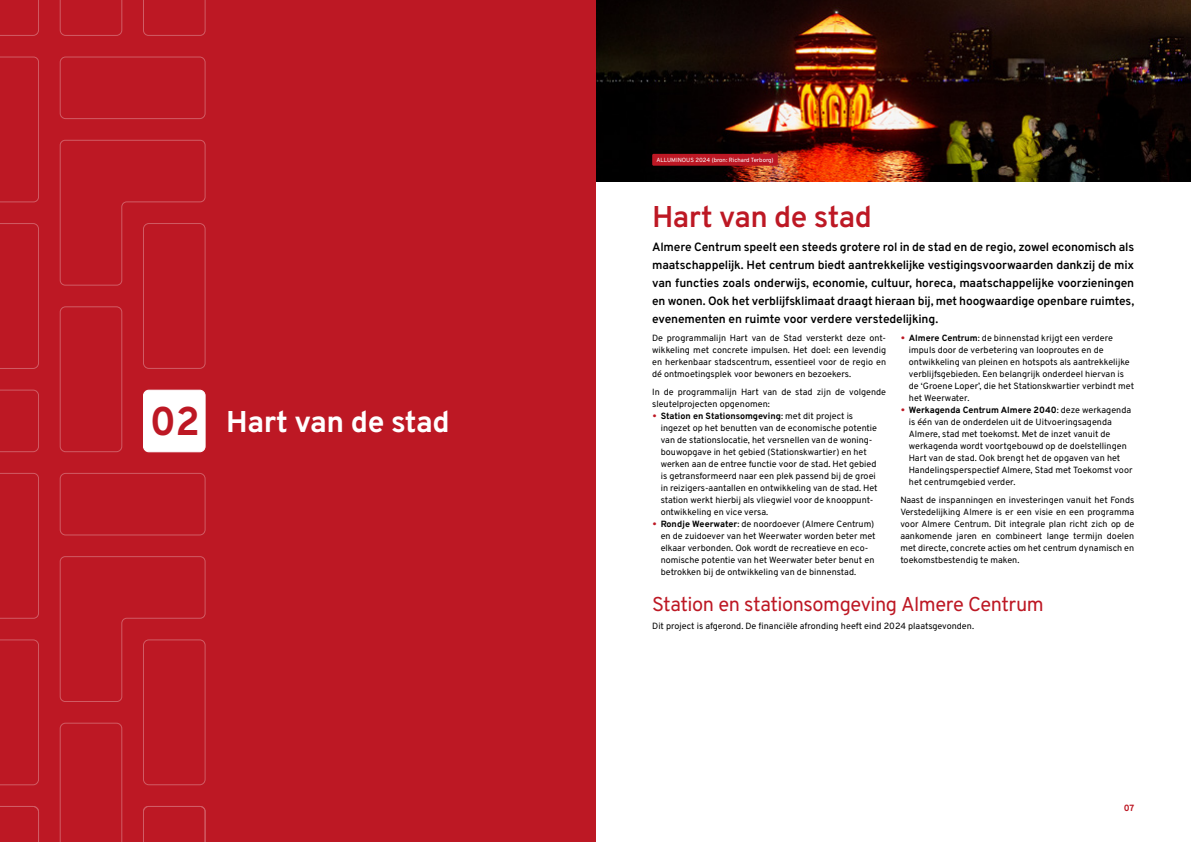
<style>
.page{position:relative;width:1191px;height:842px;background:#fff}
.page>*{position:absolute;margin:0;border:0;box-sizing:border-box;transform-origin:0 0}
.t1{font:700 30px "Overpass";letter-spacing:-.015em;color:#fff}
.t2{font:600 30px "Overpass";letter-spacing:-.02em;color:#bd1824}
.t3{font:20px "Overpass";letter-spacing:-.02em;color:#bd1824}
.Intro__P{font:600 12px/18px "Overpass";letter-spacing:-.01em;color:#000;text-align:justify}
.Paragraph__P{font:9px/12px "Overpass";color:#000}
.Paragraph__No_Breaking{font:9px/12px "Overpass";color:#000}
.t4{font:700 9px "Overpass";color:#bd1824}
.Capital_Red{font:6px "Overpass";letter-spacing:-.005em;color:#fff}
.s1{font-size:40px;color:#bd1824}
.s2{font-size:12px;color:#bd1824}
.s3{font-weight:700}
</style>
<div class="page">
<img style="left:595px;top:0;width:596px;height:181px">
<div style="left:652px;top:154px;width:125px;height:12px;background:#bd1824"></div>
<div style="left:0;top:0;width:595px;height:842px;background:#bd1824"></div>
<svg style="left:0;top:223px;width:39px;height:146px"></svg>
<svg style="left:0;top:57px;width:39px;height:146px"></svg>
<svg style="left:0;top:390px;width:39px;height:62px"></svg>
<div style="left:60px;top:306px;width:62px;height:146px;border:1px solid #fff;border-radius:5px"></div>
<div style="left:143px;top:223px;width:63px;height:146px;border:1px solid #fff;border-radius:5px"></div>
<svg style="left:59px;top:139px;width:147px;height:147px"></svg>
<div style="left:60px;top:57px;width:146px;height:62px;border:1px solid #fff;border-radius:5px"></div>
<svg style="left:0;top:639px;width:39px;height:146px"></svg>
<svg style="left:0;top:473px;width:39px;height:146px"></svg>
<svg style="left:0;top:806px;width:39px;height:36px"></svg>
<svg style="left:59px;top:722px;width:64px;height:120px"></svg>
<div style="left:143px;top:639px;width:63px;height:146px;border:1px solid #fff;border-radius:5px"></div>
<svg style="left:59px;top:556px;width:147px;height:146px"></svg>
<svg style="left:143px;top:806px;width:63px;height:36px"></svg>
<div style="left:60px;top:473px;width:146px;height:62px;border:1px solid #fff;border-radius:5px"></div>
<svg style="left:0;top:0;width:39px;height:36px"></svg>
<svg style="left:60px;top:0;width:62px;height:36px"></svg>
<svg style="left:143px;top:0;width:63px;height:36px"></svg>
<div style="left:143px;top:390px;width:62px;height:62px;background:#fff;border-radius:5px"></div>
<div style="left:143px;top:390px;width:63px;height:62px;border:1px solid #fff;border-radius:5px"></div>
<h1 class="t1" style="left:150px;top:397px;width:301px"><span class="s1">02</span> Hart van de stad</h1>
<p class="Capital_Red" style="left:656px;top:155px;width:119px">ALLUMINOUS 2024 (bron: Richard Terborg)</p>
<h1 class="t2" style="left:652px;top:193px;width:221px">Hart van de stad</h1>
<p class="Intro__P" style="left:652px;top:238px;width:483px">Almere Centrum speelt een steeds grotere rol in de stad en de regio, zowel economisch als maatschappelijk. Het centrum biedt aantrekkelijke vestigingsvoorwaarden dankzij de mix van functies zoals onderwijs, economie, cultuur, horeca, maatschappelijke voorzieningen en wonen. Ook het verblijfsklimaat draagt hieraan bij, met hoogwaardige openbare ruimtes, evenementen en ruimte voor verdere verstedelijking.</p>
<p class="Paragraph__No_Breaking" style="left:652px;top:332px;width:235px">De programmalijn Hart van de Stad versterkt deze ont&shy;wikkeling met concrete impulsen. Het doel: een levendig en herkenbaar stadscentrum, essentieel voor de regio en dé ontmoetingsplek voor bewoners en bezoekers.</p>
<p class="Paragraph__No_Breaking" style="left:652px;top:386px;width:235px">In de programmalijn Hart van de stad zijn de volgende sleutelprojecten opgenomen:</p>
<p class="Paragraph__P" style="left:660px;top:410px;width:218px;text-indent:-9px"><span class="s2">•</span> <span class="s3">Station en Stationsomgeving</span>: met dit project is ingezet op het benutten van de economische potentie van de stationslocatie, het versnellen van de woning&shy;bouwopgave in het gebied (Stationskwartier) en het werken aan de entree functie voor de stad. Het gebied is getransformeerd naar een plek passend bij de groei in reizigers-aantallen en ontwikkeling van de stad. Het station werkt hierbij als vliegwiel voor de knooppunt&shy;ontwikkeling en vice versa.</p>
<p class="Paragraph__P" style="left:660px;top:518px;width:216px;text-indent:-9px"><span class="s2">•</span> <span class="s3">Rondje Weerwater</span>: de noordoever (Almere Centrum) en de zuidoever van het Weerwater worden beter met elkaar verbonden. Ook wordt de recreatieve en eco&shy;nomische potentie van het Weerwater beter benut en betrokken bij de ontwikkeling van de binnenstad.</p>
<p class="Paragraph__P" style="left:909px;top:332px;width:227px;text-indent:-9px"><span class="s2">•</span> <span class="s3">Almere Centrum</span>: de binnenstad krijgt een verdere impuls door de verbetering van looproutes en de ontwikkeling van pleinen en hotspots als aantrekkelijke verblijfsgebieden. Een belangrijk onderdeel hiervan is de ‘Groene Loper’, die het Stationskwartier verbindt met het Weerwater.</p>
<p class="Paragraph__P" style="left:909px;top:404px;width:225px;text-indent:-9px"><span class="s2">•</span> <span class="s3">Werkagenda Centrum Almere 2040</span>: deze werkagenda is één van de onderdelen uit de Uitvoeringsagenda Almere, stad met toekomst. Met de inzet vanuit de werkagenda wordt voortgebouwd op de doelstellingen Hart van de stad. Ook brengt het de opgaven van het Handelingsperspectief Almere, Stad met Toekomst voor het centrumgebied verder.</p>
<p class="Paragraph__P" style="left:900px;top:494px;width:235px;text-align:justify">Naast de inspanningen en investeringen vanuit het Fonds Verstedelijking Almere is er een visie en een programma voor Almere Centrum. Dit integrale plan richt zich op de aankomende jaren en combineert lange termijn doelen met directe, concrete acties om het centrum dynamisch en toekomstbestendig te maken.</p>
<h2 class="t3" style="left:652px;top:588px;width:393px">Station en stationsomgeving Almere Centrum</h2>
<p class="Paragraph__P" style="left:652px;top:620px;width:323px">Dit project is afgerond. De financiële afronding heeft eind 2024 plaatsgevonden.</p>
<p class="t4" style="left:1123px;top:801px;width:12px">07</p>
</div>
